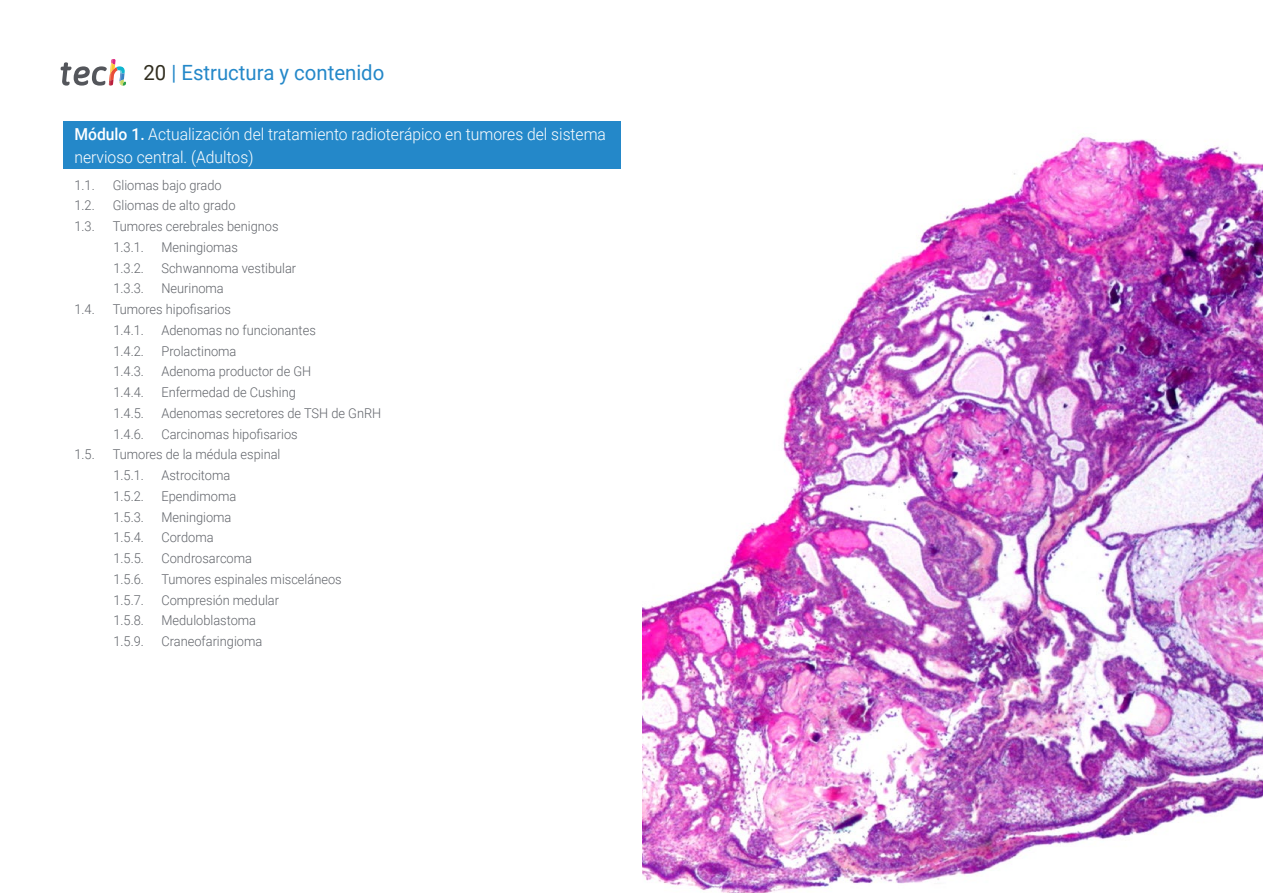
<style>
.page{position:relative;width:1263px;height:893px;background:#fff}
.page>*{position:absolute;margin:0;border:0;box-sizing:border-box;transform-origin:0 0}
.t1{font:21px "Roboto";color:#2488c9}
.t2{font:300 16.5px/22.5px "Roboto";color:#fff;scale:.95 1}
.t3{font:300 13.5px/20.7px "Roboto";color:#61646a;scale:.95 1}
.s1{color:#312e20}
.s2{font-weight:500}
</style>
<div class="page">
<svg style="left:61px;top:59px;width:65px;height:27px"></svg>
<div style="left:63px;top:121px;width:558px;height:48px;background:#2488c9"></div>
<img style="left:642px;top:136px;width:621px;height:757px">
<h1 class="t1" style="left:144px;top:57px;width:242px"><span class="s1">20</span> | Estructura y contenido</h1>
<p class="t2" style="left:74px;top:122px;width:561px"><span class="s2">Módulo 1.</span> Actualización del tratamiento radioterápico en tumores del sistema nervioso central. (Adultos)</p>
<p class="t3" style="left:74px;top:174px;width:23px">1.1.</p>
<p class="t3" style="left:113px;top:174px;width:116px">Gliomas bajo grado</p>
<p class="t3" style="left:74px;top:195px;width:23px">1.2.</p>
<p class="t3" style="left:113px;top:195px;width:131px">Gliomas de alto grado</p>
<p class="t3" style="left:74px;top:215px;width:23px">1.3.</p>
<p class="t3" style="left:113px;top:215px;width:176px">Tumores cerebrales benignos<br>1.3.1.</p>
<p class="t3" style="left:161px;top:236px;width:82px">Meningiomas</p>
<p class="t3" style="left:113px;top:257px;width:34px">1.3.2.</p>
<p class="t3" style="left:161px;top:257px;width:143px">Schwannoma vestibular</p>
<p class="t3" style="left:113px;top:278px;width:34px">1.3.3.</p>
<p class="t3" style="left:161px;top:278px;width:67px">Neurinoma</p>
<p class="t3" style="left:74px;top:298px;width:23px">1.4.</p>
<p class="t3" style="left:113px;top:298px;width:126px">Tumores hipofisarios<br>1.4.1.</p>
<p class="t3" style="left:161px;top:319px;width:164px">Adenomas no funcionantes</p>
<p class="t3" style="left:113px;top:340px;width:34px">1.4.2.</p>
<p class="t3" style="left:161px;top:340px;width:81px">Prolactinoma</p>
<p class="t3" style="left:113px;top:361px;width:34px">1.4.3.</p>
<p class="t3" style="left:161px;top:361px;width:159px">Adenoma productor de GH</p>
<p class="t3" style="left:113px;top:381px;width:34px">1.4.4.</p>
<p class="t3" style="left:161px;top:381px;width:143px">Enfermedad de Cushing</p>
<p class="t3" style="left:113px;top:402px;width:34px">1.4.5.</p>
<p class="t3" style="left:161px;top:402px;width:233px">Adenomas secretores de TSH de GnRH</p>
<p class="t3" style="left:113px;top:423px;width:34px">1.4.6.</p>
<p class="t3" style="left:161px;top:423px;width:145px">Carcinomas hipofisarios</p>
<p class="t3" style="left:74px;top:444px;width:23px">1.5.</p>
<p class="t3" style="left:113px;top:444px;width:178px">Tumores de la médula espinal<br>1.5.1.</p>
<p class="t3" style="left:161px;top:464px;width:74px">Astrocitoma</p>
<p class="t3" style="left:113px;top:485px;width:34px">1.5.2.</p>
<p class="t3" style="left:161px;top:485px;width:80px">Ependimoma</p>
<p class="t3" style="left:113px;top:506px;width:34px">1.5.3.</p>
<p class="t3" style="left:161px;top:506px;width:75px">Meningioma</p>
<p class="t3" style="left:113px;top:527px;width:34px">1.5.4.</p>
<p class="t3" style="left:161px;top:527px;width:57px">Cordoma</p>
<p class="t3" style="left:113px;top:547px;width:34px">1.5.5.</p>
<p class="t3" style="left:161px;top:547px;width:97px">Condrosarcoma</p>
<p class="t3" style="left:113px;top:568px;width:34px">1.5.6.</p>
<p class="t3" style="left:161px;top:568px;width:191px">Tumores espinales misceláneos</p>
<p class="t3" style="left:113px;top:589px;width:34px">1.5.7.</p>
<p class="t3" style="left:161px;top:589px;width:125px">Compresión medular</p>
<p class="t3" style="left:113px;top:610px;width:34px">1.5.8.</p>
<p class="t3" style="left:161px;top:610px;width:101px">Meduloblastoma</p>
<p class="t3" style="left:113px;top:630px;width:34px">1.5.9.</p>
<p class="t3" style="left:161px;top:630px;width:108px">Craneofaringioma</p>
</div>
